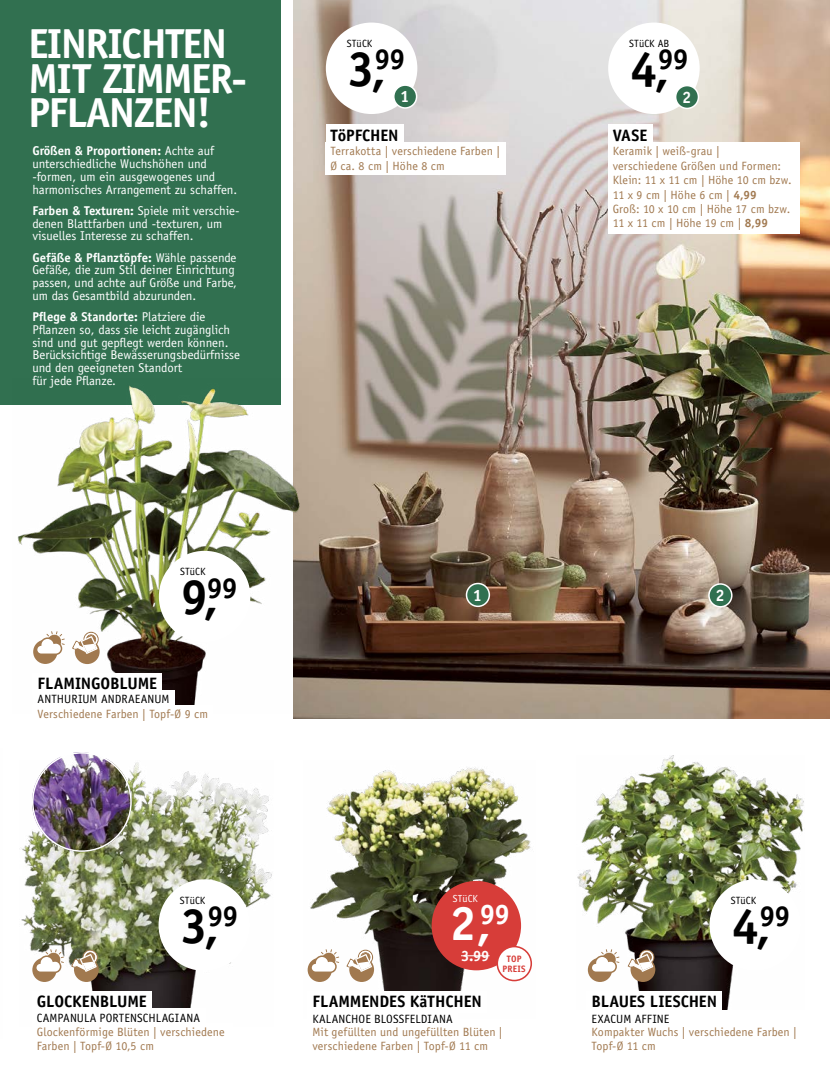
<style>
.page{position:relative;width:830px;height:1085px;background:#fff}
.page>*{position:absolute;margin:0;border:0;box-sizing:border-box;transform-origin:0 0}
.t1{font:700 49.5px "Officina Sans Std";color:#000}
.t2{font:700 48.45px "Officina Sans Std";color:#fff}
.t3{font:700 42px/34.5px "Officina Sans Std";letter-spacing:-.04em;color:#fff}
.t4{font:700 16.5px "Officina Sans Std";letter-spacing:-.01em;color:#000}
.t5{font:700 16.5px "Officina Sans Std";color:#fff}
.t6{font:700 15px "Officina Sans Std";color:#fff}
.t7{font:12.75px/12.8px "Officina Sans Std";color:#fff}
.t8{font:12px/14.4px "Officina Sans Std";letter-spacing:.01em;color:#a17950}
.t9{font:12px "Officina Sans Std";letter-spacing:.01em;color:#000}
.t10{font:10.5px "Officina Sans Std";letter-spacing:.01em;color:#000}
.t11{font:10.2px "Officina Sans Std";letter-spacing:.01em;color:#fff}
.t12{font:700 9.3px "Officina Sans Std";letter-spacing:.02em;color:#d73d39}
.s1{font-weight:700}
</style>
<div class="page">
<img style="left:293px;top:0;width:536px;height:718px">
<img style="left:577px;top:755px;width:227px;height:254px">
<img style="left:309px;top:767px;width:223px;height:223px">
<img style="left:21px;top:760px;width:251px;height:248px">
<div style="left:0;top:0;width:281px;height:404px;background:#317050"></div>
<div style="left:586px;top:990px;width:135px;height:22px;background:#fff"></div>
<div style="left:32px;top:990px;width:120px;height:22px;background:#fff"></div>
<div style="left:74px;top:957px;width:25px;height:24px;background:#a1794f;border-radius:50%"></div>
<svg style="left:70px;top:948px;width:28px;height:23px"></svg>
<div style="left:349px;top:957px;width:25px;height:24px;background:#a1794f;border-radius:50%"></div>
<svg style="left:345px;top:948px;width:28px;height:23px"></svg>
<div style="left:630px;top:957px;width:25px;height:24px;background:#a1794f;border-radius:50%"></div>
<svg style="left:626px;top:948px;width:28px;height:23px"></svg>
<div style="left:32px;top:957px;width:25px;height:24px;background:#a1794f;border-radius:50%"></div>
<svg style="left:34px;top:949px;width:30px;height:24px"></svg>
<div style="left:307px;top:957px;width:25px;height:24px;background:#a1794f;border-radius:50%"></div>
<svg style="left:309px;top:949px;width:30px;height:24px"></svg>
<div style="left:587px;top:957px;width:24px;height:24px;background:#a1794f;border-radius:50%"></div>
<svg style="left:589px;top:949px;width:30px;height:24px"></svg>
<div style="left:325px;top:124px;width:78px;height:21px;background:#fff"></div>
<div style="left:325px;top:142px;width:180px;height:33px;background:#fff"></div>
<div style="left:607px;top:124px;width:45px;height:21px;background:#fff"></div>
<div style="left:607px;top:142px;width:192px;height:91px;background:#fff"></div>
<div style="left:466px;top:583px;width:23px;height:23px;background:#317050;border-radius:50%"></div>
<div style="left:465px;top:582px;width:25px;height:25px;border:2px solid #fff;border-radius:50%"></div>
<div style="left:708px;top:584px;width:23px;height:22px;background:#317050;border-radius:50%"></div>
<div style="left:707px;top:583px;width:25px;height:24px;border:2px solid #fff;border-radius:50%"></div>
<img style="left:13px;top:378px;width:295px;height:335px">
<div style="left:33px;top:673px;width:129px;height:21px;background:#fff"></div>
<div style="left:33px;top:690px;width:141px;height:18px;background:#fff"></div>
<div style="left:33px;top:704px;width:180px;height:18px;background:#fff"></div>
<div style="left:75px;top:639px;width:25px;height:25px;background:#a1794f;border-radius:50%"></div>
<svg style="left:71px;top:631px;width:28px;height:22px"></svg>
<div style="left:33px;top:639px;width:24px;height:24px;background:#a1794f;border-radius:50%"></div>
<svg style="left:35px;top:631px;width:30px;height:24px"></svg>
<img style="left:32px;top:752px;width:100px;height:99px;border-radius:50px">
<div style="left:32px;top:752px;width:100px;height:99px;border:2px solid #fff;border-radius:50%"></div>
<div style="left:158px;top:879px;width:92px;height:91px;background:#fff;border-radius:50%"></div>
<div style="left:159px;top:550px;width:91px;height:92px;background:#fff;border-radius:50%"></div>
<div style="left:326px;top:23px;width:91px;height:91px;background:#fff;border-radius:50%"></div>
<div style="left:393px;top:85px;width:23px;height:23px;background:#317050;border-radius:50%"></div>
<div style="left:393px;top:84px;width:24px;height:25px;border:2px solid #fff;border-radius:50%"></div>
<div style="left:431px;top:880px;width:90px;height:90px;background:#d73d39;border-radius:50%"></div>
<svg style="left:461px;top:955px;width:28px;height:1px"></svg>
<div style="left:497px;top:946px;width:34px;height:34px;background:#fff;border-radius:50%"></div>
<div style="left:496px;top:945px;width:35px;height:36px;border:2px solid #d73d39;border-radius:50%"></div>
<div style="left:608px;top:23px;width:91px;height:91px;background:#fff;border-radius:50%"></div>
<div style="left:675px;top:86px;width:23px;height:22px;background:#317050;border-radius:50%"></div>
<div style="left:674px;top:85px;width:24px;height:24px;border:2px solid #fff;border-radius:50%"></div>
<div style="left:709px;top:879px;width:91px;height:91px;background:#fff;border-radius:50%"></div>
<h3 class="t3" style="left:28px;top:26px;width:220px">EINRICHTEN<br>MIT ZIMMER-<br>PFLANZEN!</h3>
<p class="t7" style="left:32px;top:145px;width:206px"><span class="s1">Größen &amp; Proportionen:</span> Achte auf unterschiedliche Wuchshöhen und -formen, um ein ausgewogenes und harmonisches Arrangement zu schaffen.</p>
<p class="t7" style="left:32px;top:204px;width:209px"><span class="s1">Farben &amp; Texturen:</span> Spiele mit verschie&shy;denen Blattfarben und -texturen, um visuelles Interesse zu schaffen.</p>
<p class="t7" style="left:32px;top:251px;width:206px"><span class="s1">Gefäße &amp; Pflanztöpfe:</span> Wähle passende Gefäße, die zum Stil deiner Einrichtung passen, und achte auf Größe und Farbe, um das Gesamtbild abzurunden.</p>
<p class="t7" style="left:32px;top:310px;width:209px"><span class="s1">Pflege &amp; Standorte:</span> Platziere die Pflanzen so, dass sie leicht zugänglich sind und gut gepflegt werden können.<br>Berücksichtige Bewässerungsbedürfnisse und den geeigneten Standort<br>für jede Pflanze.</p>
<p class="t10" style="left:346px;top:37px;width:27px">STüCK</p>
<h1 class="t1" style="left:347px;top:38px;width:59px">3,<sup>99</sup></h1>
<p class="t5" style="left:400px;top:86px;width:11px">1</p>
<p class="t4" style="left:330px;top:125px;width:70px">TöPFCHEN</p>
<p class="t8" style="left:330px;top:144px;width:171px">Terrakotta | verschiedene Farben |<br>Ø ca. 8 cm | Höhe 8 cm</p>
<p class="t10" style="left:628px;top:37px;width:42px">STüCK AB</p>
<h1 class="t1" style="left:629px;top:38px;width:60px">4,<sup>99</sup></h1>
<p class="t5" style="left:681px;top:87px;width:11px">2</p>
<p class="t4" style="left:612px;top:125px;width:36px">VASE</p>
<p class="t8" style="left:612px;top:144px;width:180px">Keramik | weiß-grau |<br>verschiedene Größen und Formen:<br>Klein: 11 x 11 cm | Höhe 10 cm bzw.<br>11 x 9 cm | Höhe 6 cm | <span class="s1">4,99<br></span>Groß: 10 x 10 cm | Höhe 17 cm bzw.<br>11 x 11 cm | Höhe 19 cm | <span class="s1">8,99</span></p>
<p class="t10" style="left:180px;top:565px;width:27px">STüCK</p>
<h1 class="t1" style="left:181px;top:566px;width:59px">9,<sup>99</sup></h1>
<p class="t4" style="left:38px;top:673px;width:121px">FLAMINGOBLUME</p>
<p class="t9" style="left:38px;top:692px;width:133px">ANTHURIUM ANDRAEANUM</p>
<p class="t8" style="left:38px;top:706px;width:172px">Verschiedene Farben | Topf-Ø 9 cm</p>
<p class="t10" style="left:180px;top:893px;width:27px">STüCK</p>
<h1 class="t1" style="left:180px;top:894px;width:59px">3,<sup>99</sup></h1>
<p class="t4" style="left:37px;top:991px;width:111px">GLOCKENBLUME</p>
<p class="t9" style="left:37px;top:1010px;width:165px">CAMPANULA PORTENSCHLAGIANA</p>
<p class="t8" style="left:37px;top:1024px;width:189px">Glockenförmige Blüten | verschiedene<br>Farben | Topf-Ø 10,5 cm</p>
<p class="t5" style="left:472px;top:584px;width:11px">1</p>
<p class="t5" style="left:715px;top:585px;width:11px">2</p>
<p class="t11" style="left:452px;top:892px;width:27px">STüCK</p>
<h2 class="t2" style="left:449px;top:892px;width:62px">2,<sup>99</sup></h2>
<p class="t6" style="left:461px;top:946px;width:62px">3.99 <sub>TOP</sub></p>
<p class="t12" style="left:502px;top:962px;width:25px">PREIS</p>
<p class="t4" style="left:312px;top:991px;width:171px">FLAMMENDES KäTHCHEN</p>
<p class="t9" style="left:312px;top:1011px;width:142px">KALANCHOE BLOSSFELDIANA</p>
<p class="t8" style="left:312px;top:1024px;width:191px">Mit gefüllten und ungefüllten Blüten | verschiedene Farben | Topf-Ø 11 cm</p>
<p class="t10" style="left:730px;top:893px;width:27px">STüCK</p>
<h1 class="t1" style="left:731px;top:894px;width:60px">4,<sup>99</sup></h1>
<p class="t4" style="left:591px;top:991px;width:127px">BLAUES LIESCHEN</p>
<p class="t9" style="left:591px;top:1011px;width:79px">EXACUM AFFINE</p>
<p class="t8" style="left:591px;top:1024px;width:207px">Kompakter Wuchs | verschiedene Farben |<br>Topf-Ø 11 cm</p>
</div>
